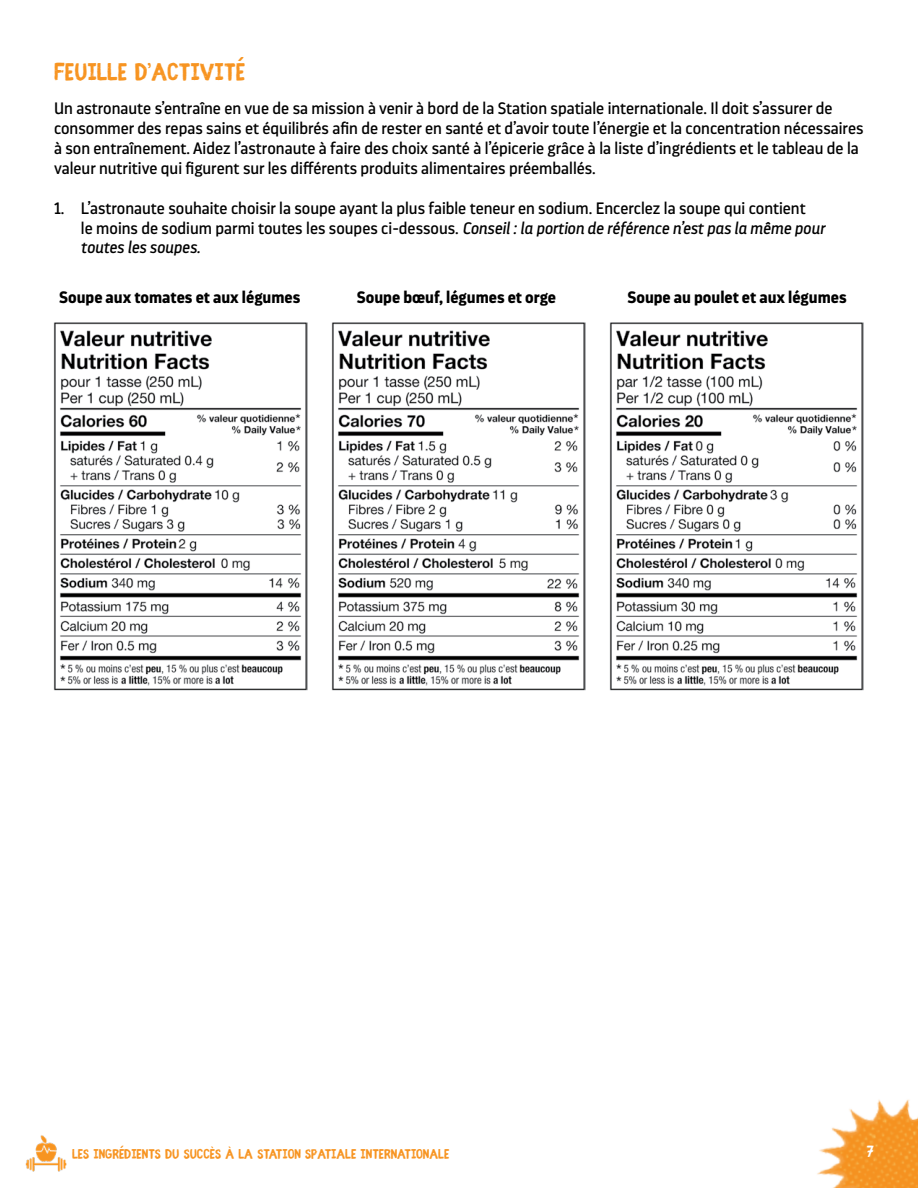
<style>
.page{position:relative;width:918px;height:1188px;background:#fff}
.page>*{position:absolute;margin:0;border:0;box-sizing:border-box;transform-origin:0 0}
.t1{font:700 27px "Fibre Vintage Full";color:#f79421}
.t2{font:16.5px/19.8px "Darwin Pro";color:#000}
.t3{font:700 16.5px "Darwin Pro";color:#000}
.t4{font:700 16.5px "Fibre Vintage Full";color:#fff}
.t5{font:700 15px "Fibre Vintage Full";color:#f79421}
.s1{font-style:italic}
</style>
<div class="page">
<img style="left:817px;top:1099px;width:101px;height:89px">
<img style="left:25px;top:1135px;width:42px;height:37px">
<img style="left:54px;top:322px;width:254px;height:369px">
<img style="left:332px;top:322px;width:254px;height:369px">
<img style="left:610px;top:322px;width:254px;height:369px">
<h1 class="t1" style="left:54px;top:57px;width:193px">FEUILLE D’ACTIVITÉ</h1>
<p class="t2" style="left:54px;top:98px;width:811px">Un astronaute s’entraîne en vue de sa mission à venir à bord de la Station spatiale internationale. Il doit s’assurer de consommer des repas sains et équilibrés afin de rester en santé et d’avoir toute l’énergie et la concentration nécessaires à son entraînement. Aidez l’astronaute à faire des choix santé à l’épicerie grâce à la liste d’ingrédients et le tableau de la valeur nutritive qui figurent sur les différents produits alimentaires préemballés.</p>
<p class="t2" style="left:81px;top:198px;width:746px;text-indent:-27px">1. L’astronaute souhaite choisir la soupe ayant la plus faible teneur en sodium. Encerclez la soupe qui contient<br>le moins de sodium parmi toutes les soupes ci-dessous. <span class="s1">Conseil : la portion de référence n’est pas la même pour toutes les soupes.</span></p>
<p class="t3" style="left:59px;top:286px;width:243px">Soupe aux tomates et aux légumes</p>
<p class="t3" style="left:357px;top:286px;width:201px">Soupe bœuf, légumes et orge</p>
<p class="t3" style="left:628px;top:286px;width:221px">Soupe au poulet et aux légumes</p>
<p class="t5" style="left:72px;top:1145px;width:379px">LES INGRÉDIENTS DU SUCCÈS À LA STATION SPATIALE INTERNATIONALE</p>
<p class="t4" style="left:867px;top:1142px;width:9px">7</p>
</div>
